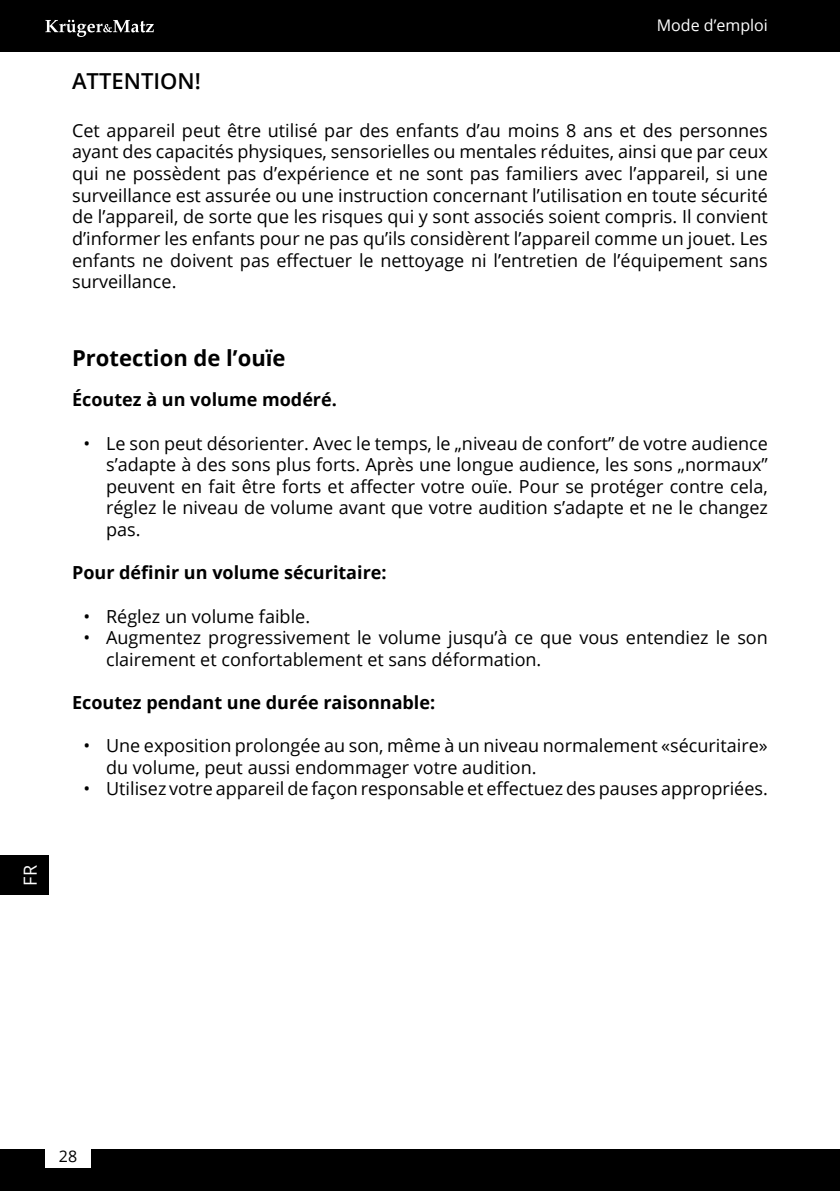
<style>
.page{position:relative;width:840px;height:1191px;background:#fff}
.page>*{position:absolute;margin:0;border:0;box-sizing:border-box;transform-origin:0 0}
.t1{font:700 22px "Open Sans";color:#000}
.t2{font:600 22px "Open Sans";color:#000}
.t3{font:18px/21.6px "Open Sans";color:#000;text-align:justify}
.t4{font:700 18px "Open Sans";color:#000}
.t5{font:18px "Open Sans";color:#fff}
.t6{font:16px "Open Sans";color:#fff}
.t7{font:16px "Open Sans";color:#000}
</style>
<div class="page">
<hr style="left:839px;top:1149px;width:1px;height:42px;background:#000">
<div style="left:0;top:0;width:839px;height:51px;background:#000"></div>
<svg style="left:45px;top:20px;width:109px;height:17px"></svg>
<div style="left:0;top:1149px;width:839px;height:42px;background:#000"></div>
<div style="left:45px;top:1144px;width:46px;height:24px;background:#fff"></div>
<div style="left:0;top:855px;width:49px;height:40px;background:#000"></div>
<p class="t5" style="left:18px;top:885px;width:22px;rotate:-90deg">FR</p>
<p class="t6" style="left:656px;top:14px;width:113px">Mode d’emploi</p>
<p class="t2" style="left:72px;top:66px;width:29px">ATTENTION</p>
<p class="t2" style="left:195px;top:66px;width:8px">!</p>
<p class="t3" style="left:72px;top:119px;width:697px">Cet appareil peut être utilisé par des enfants d’au moins 8 ans et des personnes ayant des capacités physiques, sensorielles ou mentales réduites, ainsi que par ceux qui ne possèdent pas d’expérience et ne sont pas familiers avec l’appareil, si une surveillance est assurée ou une instruction concernant l’utilisation en toute sécurité de l’appareil, de sorte que les risques qui y sont associés soient compris. Il convient d’informer les enfants pour ne pas qu’ils considèrent l’appareil comme un jouet. Les enfants ne doivent pas effectuer le nettoyage ni l’entretien de l’équipement sans surveillance.</p>
<p class="t1" style="left:72px;top:342px;width:215px">Protection de l’ouïe</p>
<p class="t4" style="left:72px;top:387px;width:266px">Écoutez à un volume modéré.</p>
<p class="t3" style="left:106px;top:432px;width:663px;text-indent:-23px">• Le son peut désorienter. Avec le temps, le „niveau de confort” de votre audience s’adapte à des sons plus forts. Après une longue audience, les sons „normaux” peuvent en fait être forts et affecter votre ouïe. Pour se protéger contre cela, réglez le niveau de volume avant que votre audition s’adapte et ne le changez pas.</p>
<p class="t4" style="left:72px;top:560px;width:316px">Pour définir un volume sécuritaire:</p>
<p class="t3" style="left:83px;top:605px;width:228px">• Réglez un volume faible.</p>
<p class="t3" style="left:106px;top:626px;width:663px;text-indent:-23px">• Augmentez progressivement le volume jusqu’à ce que vous entendiez le son clairement et confortablement et sans déformation.</p>
<p class="t4" style="left:72px;top:689px;width:364px">Ecoutez pendant une durée raisonnable:</p>
<p class="t3" style="left:106px;top:734px;width:663px;text-indent:-23px">• Une exposition prolongée au son, même à un niveau normalement «sécuritaire» du volume, peut aussi endommager votre audition.</p>
<p class="t3" style="left:83px;top:777px;width:685px">• Utilisez votre appareil de façon responsable et effectuez des pauses appropriées.</p>
<p class="t7" style="left:59px;top:1145px;width:20px">28</p>
</div>
